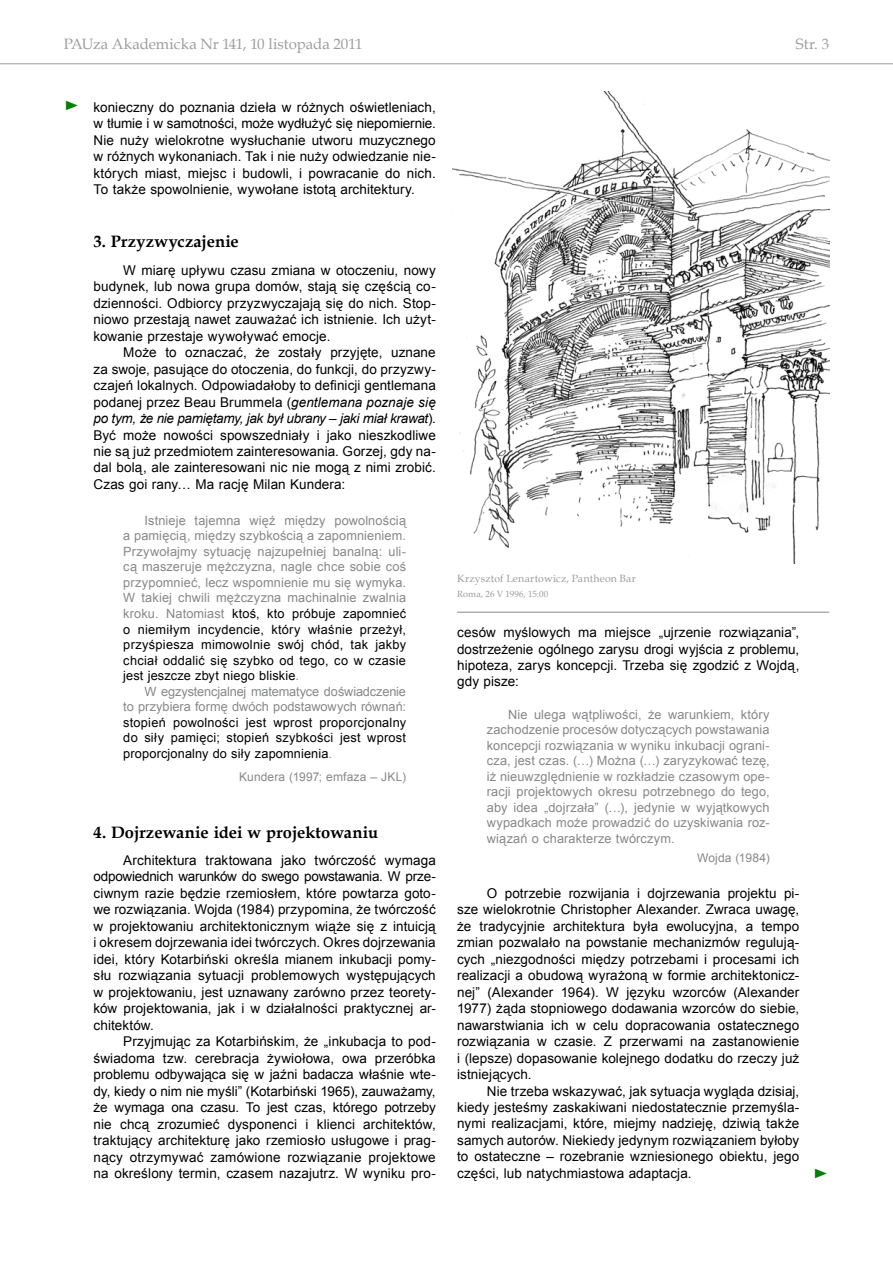
<style>
.page{position:relative;width:893px;height:1263px;background:#fff}
.page>*{position:absolute;margin:0;border:0;box-sizing:border-box;transform-origin:0 0}
.t1{font:700 16.5px "Book Antiqua";letter-spacing:.005em;color:#000}
.t2{font:15px "Book Antiqua";letter-spacing:-.005em;color:#9c9d9f}
.t3{font:13.5px/16.5px "Arial";letter-spacing:.005em;color:#000;text-align:justify}
.t4{font:13.5px "Times New Roman";color:#008000;scale:1.22 1}
.t5{font:12.75px/15.6px "Arial";letter-spacing:.005em;color:#87888a;text-align:justify}
.t6{font:12.75px/15.6px "Arial";letter-spacing:.01em;color:#000;text-align:justify}
.t7{font:12px "Arial";letter-spacing:.01em;color:#87888a}
.t8{font:10.5px "Book Antiqua";letter-spacing:.015em;color:#9c9d9f}
.t9{font:9px "Book Antiqua";letter-spacing:.01em;color:#9c9d9f}
.s1{font-style:italic}
.s2{color:#000}
.s3{color:#87888a}
</style>
<div class="page">
<hr style="left:0;top:63px;width:893px;height:1px;background:#9c9d9f">
<img style="left:452px;top:91px;width:377px;height:472px">
<hr style="left:457px;top:612px;width:372px;height:1px;background:#87888a">
<p class="t2" style="left:64px;top:34px;width:300px">PAUza Akademicka Nr 141, 10 listopada 2011</p>
<p class="t2" style="left:796px;top:34px;width:35px">Str. 3</p>
<p class="t4" style="left:64px;top:97px;width:15px">►</p>
<p class="t3" style="left:94px;top:99px;width:344px">konieczny do poznania dzieła w różnych oświetleniach, w tłumie i w samotności, może wydłużyć się niepomiernie.<br>Nie nuży wielokrotne wysłuchanie utworu muzycznego w różnych wykonaniach. Tak i nie nuży odwiedzanie nie&shy;których miast, miejsc i budowli, i powracanie do nich.<br>To także spowolnienie, wywołane istotą architektury.</p>
<p class="t1" style="left:94px;top:230px;width:147px">3. Przyzwyczajenie</p>
<p class="t3" style="left:94px;top:262px;width:344px;text-indent:30px">W miarę upływu czasu zmiana w otoczeniu, nowy budynek, lub nowa grupa domów, stają się częścią co&shy;dzienności. Odbiorcy przyzwyczajają się do nich. Stop&shy;niowo przestają nawet zauważać ich istnienie. Ich użyt&shy;kowanie przestaje wywoływać emocje.</p>
<p class="t3" style="left:94px;top:344px;width:344px;text-indent:30px">Może to oznaczać, że zostały przyjęte, uznane za swoje, pasujące do otoczenia, do funkcji, do przyzwy&shy;czajeń lokalnych. Odpowiadałoby to definicji gentlemana podanej przez Beau Brummela (<span class="s1">gentlemana poznaje się po tym, że nie pamiętamy, jak był ubrany – jaki miał krawat</span>).<br>Być może nowości spowszedniały i jako nieszkodliwe nie są już przedmiotem zainteresowania. Gorzej, gdy na&shy;dal bolą, ale zainteresowani nic nie mogą z nimi zrobić.<br>Czas goi rany… Ma rację Milan Kundera:</p>
<p class="t5" style="left:123px;top:512px;width:284px;text-indent:21px">Istnieje tajemna więź między powolnością a pamięcią, między szybkością a zapomnieniem.<br>Przywołajmy sytuację najzupełniej banalną: uli&shy;cą maszeruje mężczyzna, nagle chce sobie coś przypomnieć, lecz wspomnienie mu się wymyka.<br>W takiej chwili mężczyzna machinalnie zwalnia kroku. Natomiast <span class="s2">ktoś, kto próbuje zapomnieć o niemiłym incydencie, który właśnie przeżył, przyśpiesza mimowolnie swój chód, tak jakby chciał oddalić się szybko od tego, co w czasie jest jeszcze zbyt niego bliskie</span>.</p>
<p class="t5" style="left:123px;top:684px;width:284px;text-align:right">W egzystencjalnej matematyce doświadczenie<br>to przybiera formę dwóch podstawowych równań:</p>
<p class="t6" style="left:123px;top:715px;width:284px">stopień powolności jest wprost proporcjonalny do siły pamięci; stopień szybkości jest wprost proporcjonalny do siły zapomnienia<span class="s3">.</span></p>
<p class="t7" style="left:239px;top:769px;width:168px">Kundera (1997; emfaza – JKL)</p>
<p class="t1" style="left:94px;top:821px;width:286px">4. Dojrzewanie idei w projektowaniu</p>
<p class="t3" style="left:94px;top:852px;width:344px;text-indent:30px">Architektura traktowana jako twórczość wymaga odpowiednich warunków do swego powstawania. W prze&shy;ciwnym razie będzie rzemiosłem, które powtarza goto&shy;we rozwiązania. Wojda (1984) przypomina, że twórczość w projektowaniu architektonicznym wiąże się z intuicją i okresem dojrzewania idei twórczych. Okres dojrzewania idei, który Kotarbiński określa mianem inkubacji pomy&shy;słu rozwiązania sytuacji problemowych występujących w projektowaniu, jest uznawany zarówno przez teorety&shy;ków projektowania, jak i w działalności praktycznej ar&shy;chitektów.</p>
<p class="t3" style="left:94px;top:1033px;width:344px;text-indent:30px">Przyjmując za Kotarbińskim, że „inkubacja to pod&shy;świadoma tzw. cerebracja żywiołowa, owa przeróbka problemu odbywająca się w jaźni badacza właśnie wte&shy;dy, kiedy o nim nie myśli” (Kotarbiński 1965), zauważamy, że wymaga ona czasu. To jest czas, którego potrzeby nie chcą zrozumieć dysponenci i klienci architektów, traktujący architekturę jako rzemiosło usługowe i prag&shy;nący otrzymywać zamówione rozwiązanie projektowe na określony termin, czasem nazajutrz. W wyniku pro-</p>
<p class="t8" style="left:457px;top:571px;width:180px">Krzysztof Lenartowicz, Pantheon Bar</p>
<p class="t9" style="left:457px;top:587px;width:93px">Roma, 26 V 1996, 15:00</p>
<p class="t3" style="left:457px;top:624px;width:344px">cesów myślowych ma miejsce „ujrzenie rozwiązania”, dostrzeżenie ogólnego zarysu drogi wyjścia z problemu, hipoteza, zarys koncepcji. Trzeba się zgodzić z Wojdą, gdy pisze:</p>
<p class="t5" style="left:487px;top:706px;width:284px;text-indent:21px">Nie ulega wątpliwości, że warunkiem, który zachodzenie procesów dotyczących powstawania koncepcji rozwiązania w wyniku inkubacji ograni&shy;cza, jest czas. (…) Można (…) zaryzykować tezę, iż nieuwzględnienie w rozkładzie czasowym ope&shy;racji projektowych okresu potrzebnego do tego, aby idea „dojrzała” (…), jedynie w wyjątkowych wypadkach może prowadzić do uzyskiwania roz&shy;wiązań o charakterze twórczym.</p>
<p class="t7" style="left:697px;top:850px;width:74px">Wojda (1984)</p>
<p class="t3" style="left:457px;top:885px;width:344px;text-indent:30px">O potrzebie rozwijania i dojrzewania projektu pi&shy;sze wielokrotnie Christopher Alexander. Zwraca uwagę, że tradycyjnie architektura była ewolucyjna, a tempo zmian pozwalało na powstanie mechanizmów regulują&shy;cych „niezgodności między potrzebami i procesami ich realizacji a obudową wyrażoną w formie architektonicz&shy;nej” (Alexander 1964). W języku wzorców (Alexander 1977) żąda stopniowego dodawania wzorców do siebie, nawarstwiania ich w celu dopracowania ostatecznego rozwiązania w czasie. Z przerwami na zastanowienie i (lepsze) dopasowanie kolejnego dodatku do rzeczy już istniejących.</p>
<p class="t3" style="left:457px;top:1083px;width:344px;text-indent:30px">Nie trzeba wskazywać, jak sytuacja wygląda dzisiaj, kiedy jesteśmy zaskakiwani niedostatecznie przemyśla&shy;nymi realizacjami, które, miejmy nadzieję, dziwią także samych autorów. Niekiedy jedynym rozwiązaniem byłoby to ostateczne – rozebranie wzniesionego obiektu, jego części, lub natychmiastowa adaptacja.</p>
<p class="t4" style="left:813px;top:1164px;width:15px">►</p>
</div>
